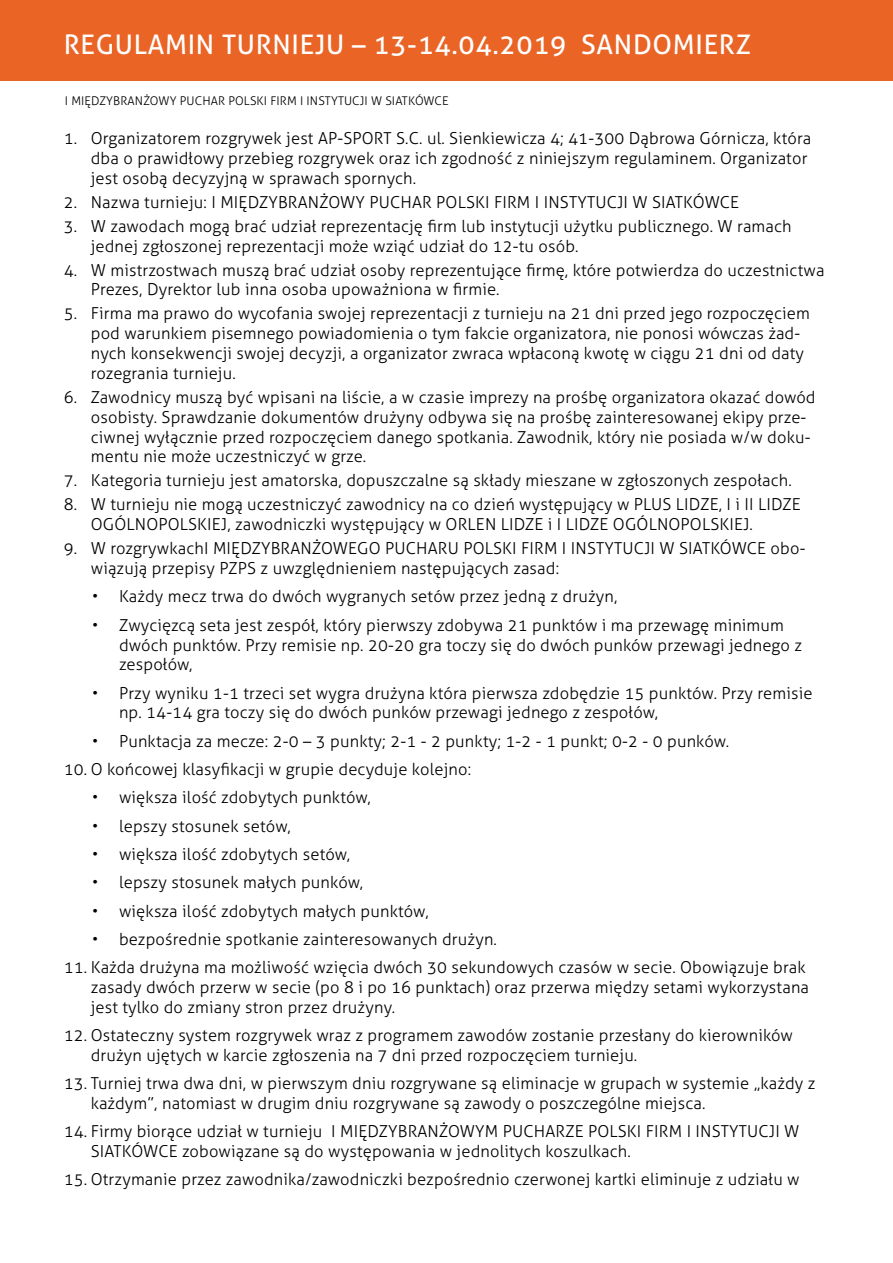
<style>
.page{position:relative;width:893px;height:1263px;background:#fff}
.page>*{position:absolute;margin:0;border:0;box-sizing:border-box;transform-origin:0 0}
.t1{font:27px "Aller";letter-spacing:.025em;color:#fff}
.t2{font:300 16.5px/19.8px "Aller";letter-spacing:.01em;color:#000}
.t3{font:300 12px "Aller";letter-spacing:.01em;color:#000}
</style>
<div class="page">
<div style="left:0;top:0;width:893px;height:81px;background:#ea6426"></div>
<h1 class="t1" style="left:64px;top:28px;width:689px">REGULAMIN TURNIEJU – 13-14.04.2019 SANDOMIERZ</h1>
<p class="t3" style="left:65px;top:93px;width:385px">I MIĘDZYBRANŻOWY PUCHAR POLSKI FIRM I INSTYTUCJI W SIATKÓWCE</p>
<p class="t2" style="left:91px;top:128px;width:722px;text-indent:-27px">1. Organizatorem rozgrywek jest AP-SPORT S.C. ul. Sienkiewicza 4; 41-300 Dąbrowa Górnicza, która dba o prawidłowy przebieg rozgrywek oraz ich zgodność z niniejszym regulaminem. Organizator jest osobą decyzyjną w sprawach spornych.</p>
<p class="t2" style="left:64px;top:192px;width:677px">2. Nazwa turnieju: I MIĘDZYBRANŻOWY PUCHAR POLSKI FIRM I INSTYTUCJI W SIATKÓWCE</p>
<p class="t2" style="left:91px;top:216px;width:702px;text-indent:-27px">3. W zawodach mogą brać udział reprezentację firm lub instytucji użytku publicznego. W ramach jednej zgłoszonej reprezentacji może wziąć udział do 12-tu osób.</p>
<p class="t2" style="left:91px;top:260px;width:735px;text-indent:-27px">4. W mistrzostwach muszą brać udział osoby reprezentujące firmę, które potwierdza do uczestnictwa<br>Prezes, Dyrektor lub inna osoba upoważniona w firmie.</p>
<p class="t2" style="left:91px;top:304px;width:721px;text-indent:-27px">5. Firma ma prawo do wycofania swojej reprezentacji z turnieju na 21 dni przed jego rozpoczęciem pod warunkiem pisemnego powiadomienia o tym fakcie organizatora, nie ponosi wówczas żad&shy;nych konsekwencji swojej decyzji, a organizator zwraca wpłaconą kwotę w ciągu 21 dni od daty rozegrania turnieju.</p>
<p class="t2" style="left:91px;top:387px;width:726px;text-indent:-27px">6. Zawodnicy muszą być wpisani na liście, a w czasie imprezy na prośbę organizatora okazać dowód osobisty. Sprawdzanie dokumentów drużyny odbywa się na prośbę zainteresowanej ekipy prze&shy;ciwnej wyłącznie przed rozpoczęciem danego spotkania. Zawodnik, który nie posiada w/w doku&shy;mentu nie może uczestniczyć w grze.</p>
<p class="t2" style="left:64px;top:471px;width:730px">7. Kategoria turnieju jest amatorska, dopuszczalne są składy mieszane w zgłoszonych zespołach.</p>
<p class="t2" style="left:91px;top:495px;width:711px;text-indent:-27px">8. W turnieju nie mogą uczestniczyć zawodnicy na co dzień występujący w PLUS LIDZE, I i II LIDZE<br>OGÓLNOPOLSKIEJ, zawodniczki występujący w ORLEN LIDZE i I LIDZE OGÓLNOPOLSKIEJ.</p>
<p class="t2" style="left:91px;top:539px;width:716px;text-indent:-27px">9. W rozgrywkachI MIĘDZYBRANŻOWEGO PUCHARU POLSKI FIRM I INSTYTUCJI W SIATKÓWCE obo&shy;wiązują przepisy PZPS z uwzględnieniem następujących zasad:</p>
<p class="t2" style="left:92px;top:587px;width:527px">• Każdy mecz trwa do dwóch wygranych setów przez jedną z drużyn,</p>
<p class="t2" style="left:119px;top:615px;width:684px;text-indent:-27px">• Zwycięzcą seta jest zespół, który pierwszy zdobywa 21 punktów i ma przewagę minimum dwóch punktów. Przy remisie np. 20-20 gra toczy się do dwóch punków przewagi jednego z zespołów,</p>
<p class="t2" style="left:119px;top:683px;width:695px;text-indent:-27px">• Przy wyniku 1-1 trzeci set wygra drużyna która pierwsza zdobędzie 15 punktów. Przy remisie np. 14-14 gra toczy się do dwóch punków przewagi jednego z zespołów,</p>
<p class="t2" style="left:92px;top:731px;width:639px">• Punktacja za mecze: 2-0 – 3 punkty; 2-1 - 2 punkty; 1-2 - 1 punkt; 0-2 - 0 punków.</p>
<p class="t2" style="left:64px;top:759px;width:409px">10. O końcowej klasyfikacji w grupie decyduje kolejno:</p>
<p class="t2" style="left:92px;top:787px;width:280px">• większa ilość zdobytych punktów,</p>
<p class="t2" style="left:92px;top:816px;width:200px">• lepszy stosunek setów,</p>
<p class="t2" style="left:92px;top:844px;width:260px">• większa ilość zdobytych setów,</p>
<p class="t2" style="left:92px;top:872px;width:273px">• lepszy stosunek małych punków,</p>
<p class="t2" style="left:92px;top:901px;width:338px">• większa ilość zdobytych małych punktów,</p>
<p class="t2" style="left:92px;top:929px;width:406px">• bezpośrednie spotkanie zainteresowanych drużyn.</p>
<p class="t2" style="left:91px;top:957px;width:720px;text-indent:-27px">11. Każda drużyna ma możliwość wzięcia dwóch 30 sekundowych czasów w secie. Obowiązuje brak zasady dwóch przerw w secie (po 8 i po 16 punktach) oraz przerwa między setami wykorzystana jest tylko do zmiany stron przez drużyny.</p>
<p class="t2" style="left:91px;top:1025px;width:704px;text-indent:-27px">12. Ostateczny system rozgrywek wraz z programem zawodów zostanie przesłany do kierowników drużyn ujętych w karcie zgłoszenia na 7 dni przed rozpoczęciem turnieju.</p>
<p class="t2" style="left:91px;top:1073px;width:726px;text-indent:-27px">13. Turniej trwa dwa dni, w pierwszym dniu rozgrywane są eliminacje w grupach w systemie „każdy z każdym”, natomiast w drugim dniu rozgrywane są zawody o poszczególne miejsca.</p>
<p class="t2" style="left:91px;top:1121px;width:710px;text-indent:-27px">14. Firmy biorące udział w turnieju I MIĘDZYBRANŻOWYM PUCHARZE POLSKI FIRM I INSTYTUCJI W<br>SIATKÓWCE zobowiązane są do występowania w jednolitych koszulkach.</p>
<p class="t2" style="left:64px;top:1169px;width:737px">15. Otrzymanie przez zawodnika/zawodniczki bezpośrednio czerwonej kartki eliminuje z udziału w</p>
</div>
